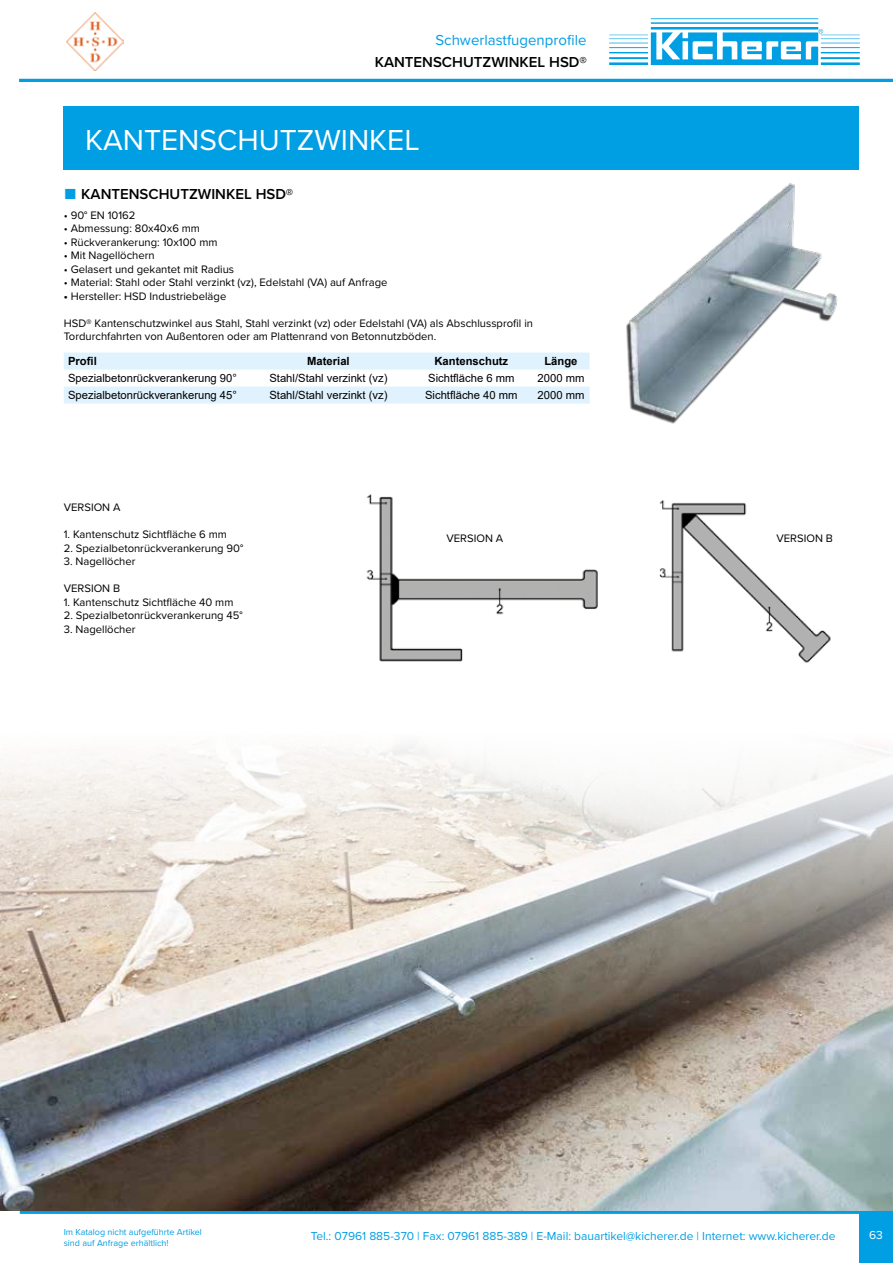
<style>
.page{position:relative;width:893px;height:1263px;background:#fff}
.page>*{position:absolute;margin:0;border:0;box-sizing:border-box;transform-origin:0 0}
.t1{font:30px "Proxima Nova";color:#fff}
.t2{font:600 15px "Proxima Nova";color:#000}
.t3{font:15px "Proxima Nova";color:#009ee3}
.t4{font:12px "Proxima Nova";color:#009ee3}
.t5{font:12px "Proxima Nova";color:#fff}
.t6{font:11.25px/13.5px "Proxima Nova";color:#000}
.t7{font:11.25px "Arial";color:#000}
.t8{font:700 11.25px "Arial";color:#000}
.t9{font:9px/10.8px "Proxima Nova";color:#009ee3}
.s1{font-weight:700}
</style>
<div class="page">
<hr style="left:19px;top:79px;width:874px;height:3px;background:#009ee3">
<div style="left:859px;top:1211px;width:34px;height:52px;background:#009ee3"></div>
<hr style="left:20px;top:1211px;width:873px;height:3px;background:#009ee3">
<div style="left:64px;top:106px;width:795px;height:64px;background:#009ee3"></div>
<svg style="left:64px;top:352px;width:526px;height:52px"></svg>
<img style="left:0;top:745px;width:893px;height:466px">
<img style="left:66px;top:13px;width:58px;height:57px">
<img style="left:626px;top:183px;width:212px;height:241px">
<img style="left:366px;top:494px;width:232px;height:168px">
<img style="left:659px;top:500px;width:172px;height:163px">
<svg style="left:609px;top:18px;width:251px;height:47px"></svg>
<h2 class="t3" style="left:435px;top:29px;width:152px">Schwerlastfugenprofile</h2>
<h2 class="t2" style="left:375px;top:51px;width:214px">KANTENSCHUTZWINKEL HSD®</h2>
<h1 class="t1" style="left:85px;top:118px;width:336px">KANTENSCHUTZWINKEL</h1>
<h2 class="t2" style="left:81px;top:183px;width:214px">KANTENSCHUTZWINKEL HSD®</h2>
<p class="t6" style="left:64px;top:208px;width:73px">• 90° EN 10162</p>
<p class="t6" style="left:64px;top:221px;width:138px">• Abmessung: 80x40x6 mm</p>
<p class="t6" style="left:64px;top:235px;width:155px">• Rückverankerung: 10x100 mm</p>
<p class="t6" style="left:64px;top:248px;width:92px">• Mit Nagellöchern</p>
<p class="t6" style="left:64px;top:262px;width:172px">• Gelasert und gekantet mit Radius</p>
<p class="t6" style="left:64px;top:275px;width:325px">• Material: Stahl oder Stahl verzinkt (vz), Edelstahl (VA) auf Anfrage</p>
<p class="t6" style="left:64px;top:289px;width:164px"><span class="s1">•</span> Hersteller: HSD Industriebeläge</p>
<p class="t6" style="left:64px;top:316px;width:471px">HSD® Kantenschutzwinkel aus Stahl, Stahl verzinkt (vz) oder Edelstahl (VA) als Abschlussprofil in<br>Tordurchfahrten von Außentoren oder am Plattenrand von Betonnutzböden.</p>
<p class="t8" style="left:68px;top:353px;width:30px">Profil</p>
<p class="t8" style="left:307px;top:353px;width:44px">Material</p>
<p class="t8" style="left:434px;top:353px;width:75px">Kantenschutz</p>
<p class="t8" style="left:544px;top:353px;width:35px">Länge</p>
<p class="t7" style="left:68px;top:370px;width:170px">Spezialbetonrückverankerung 90°</p>
<p class="t7" style="left:269px;top:370px;width:120px">Stahl/Stahl verzinkt (vz)</p>
<p class="t7" style="left:428px;top:370px;width:88px">Sichtfläche 6 mm</p>
<p class="t7" style="left:538px;top:370px;width:48px">2000 mm</p>
<p class="t7" style="left:68px;top:387px;width:170px">Spezialbetonrückverankerung 45°</p>
<p class="t7" style="left:269px;top:387px;width:120px">Stahl/Stahl verzinkt (vz)</p>
<p class="t7" style="left:425px;top:387px;width:94px">Sichtfläche 40 mm</p>
<p class="t7" style="left:538px;top:387px;width:48px">2000 mm</p>
<p class="t6" style="left:64px;top:500px;width:58px">VERSION A</p>
<p class="t6" style="left:64px;top:527px;width:165px">1. Kantenschutz Sichtfläche 6 mm</p>
<p class="t6" style="left:64px;top:541px;width:181px">2. Spezialbetonrückverankerung 90°</p>
<p class="t6" style="left:64px;top:554px;width:73px">3. Nagellöcher</p>
<p class="t6" style="left:64px;top:581px;width:58px">VERSION B</p>
<p class="t6" style="left:64px;top:595px;width:171px">1. Kantenschutz Sichtfläche 40 mm</p>
<p class="t6" style="left:64px;top:608px;width:180px">2. Spezialbetonrückverankerung 45°</p>
<p class="t6" style="left:64px;top:622px;width:73px">3. Nagellöcher</p>
<p class="t6" style="left:446px;top:530px;width:58px">VERSION A</p>
<p class="t6" style="left:776px;top:530px;width:58px">VERSION B</p>
<p class="t9" style="left:64px;top:1226px;width:140px">Im Katalog nicht aufgeführte Artikel sind auf Anfrage erhältlich!</p>
<p class="t4" style="left:311px;top:1226px;width:526px">Tel.: 07961 885-370 | Fax: 07961 885-389 | E-Mail: bauartikel@kicherer.de | Internet: www.kicherer.de</p>
<p class="t5" style="left:869px;top:1226px;width:15px">63</p>
</div>
